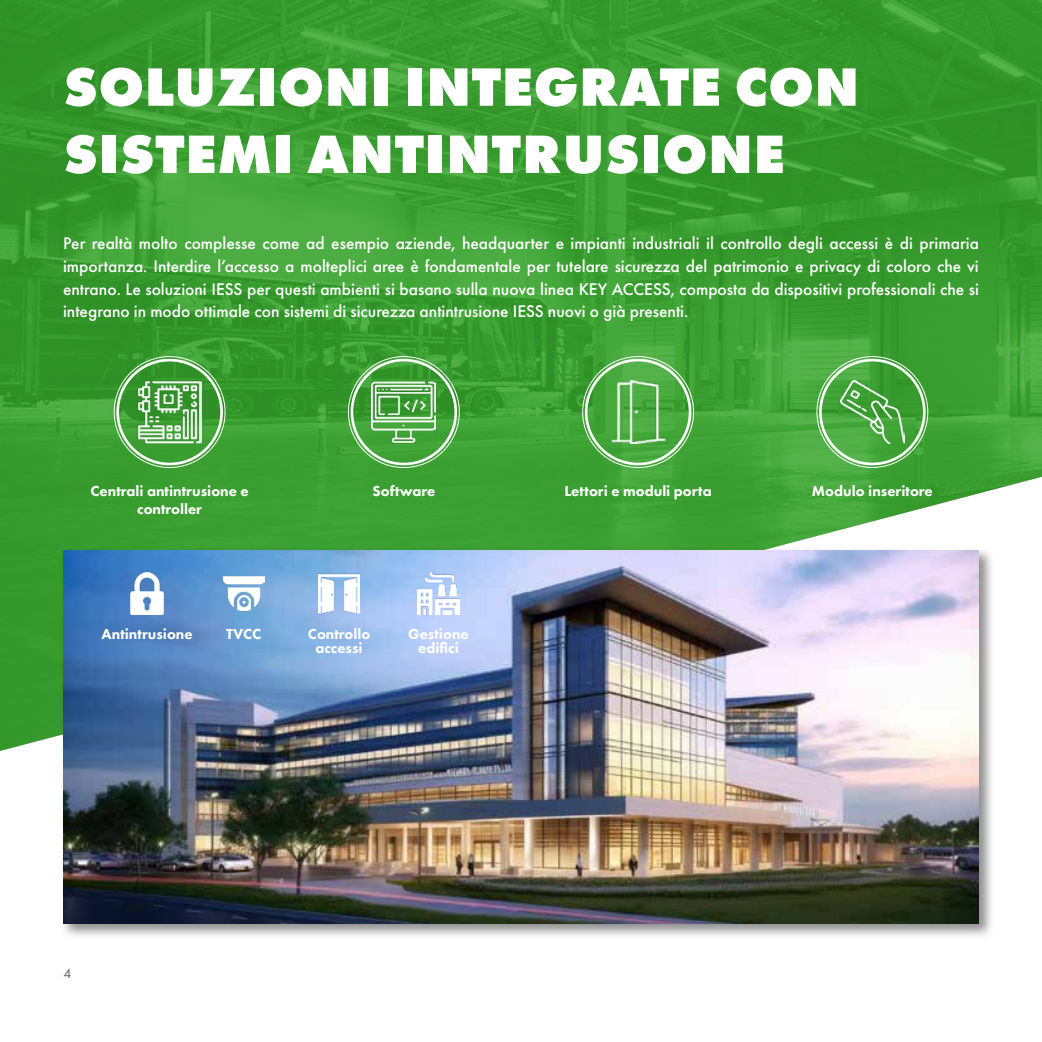
<style>
.page{position:relative;width:1042px;height:1042px;background:#fff}
.page>*{position:absolute;margin:0;border:0;box-sizing:border-box;transform-origin:0 0}
.t1{font:800 56px/67.2px "Futura PT";letter-spacing:.01em;color:#fff}
.t2{font:500 17.5px/22.8px "Futura PT";color:#fff;text-align:justify}
.t3{font:800 15.05px/14px "Futura PT";color:#fff;text-align:center}
.t4{font:14px "Futura PT";color:#646363}
</style>
<div class="page">
<img style="left:0;top:0;width:1042px;height:751px">
<div style="left:116px;top:359px;width:107px;height:106px;border:3px solid #fff;border-radius:50%"></div>
<img style="left:138px;top:380px;width:64px;height:64px">
<div style="left:351px;top:359px;width:106px;height:106px;border:3px solid #fff;border-radius:50%"></div>
<img style="left:372px;top:380px;width:64px;height:64px">
<div style="left:585px;top:359px;width:106px;height:106px;border:3px solid #fff;border-radius:50%"></div>
<img style="left:606px;top:380px;width:64px;height:64px">
<div style="left:819px;top:359px;width:106px;height:106px;border:3px solid #fff;border-radius:50%"></div>
<img style="left:840px;top:380px;width:64px;height:64px">
<div style="left:60px;top:547px;width:934px;height:392px;background:#000;opacity:.45"></div>
<img style="left:63px;top:550px;width:916px;height:374px">
<img style="left:127px;top:573px;width:41px;height:41px">
<img style="left:223px;top:573px;width:41px;height:41px">
<img style="left:318px;top:573px;width:42px;height:41px">
<img style="left:418px;top:573px;width:41px;height:41px">
<h1 class="t1" style="left:63px;top:52px;width:797px">SOLUZIONI INTEGRATE CON<br>SISTEMI ANTINTRUSIONE</h1>
<p class="t2" style="left:63px;top:232px;width:917px">Per realtà molto complesse come ad esempio aziende, headquarter e impianti industriali il controllo degli accessi è di primaria importanza. Interdire l’accesso a molteplici aree è fondamentale per tutelare sicurezza del patrimonio e privacy di coloro che vi entrano. Le soluzioni IESS per questi ambienti si basano sulla nuova linea KEY ACCESS, composta da dispositivi professionali che si integrano in modo ottimale con sistemi di sicurezza antintrusione IESS nuovi o già presenti.</p>
<p class="t3" style="left:90px;top:484px;width:160px">Centrali antintrusione e</p>
<p class="t3" style="left:372px;top:484px;width:64px">Software</p>
<p class="t3" style="left:137px;top:502px;width:66px">controller</p>
<p class="t3" style="left:102px;top:626px;width:93px">Antintrusione</p>
<p class="t3" style="left:226px;top:626px;width:37px">TVCC</p>
<p class="t3" style="left:308px;top:626px;width:64px">Controllo accessi</p>
<p class="t3" style="left:408px;top:626px;width:62px">Gestione edifici</p>
<p class="t3" style="left:564px;top:484px;width:149px">Lettori e moduli porta</p>
<p class="t3" style="left:812px;top:484px;width:122px">Modulo inseritore</p>
<p class="t4" style="left:63px;top:965px;width:9px">4</p>
</div>
